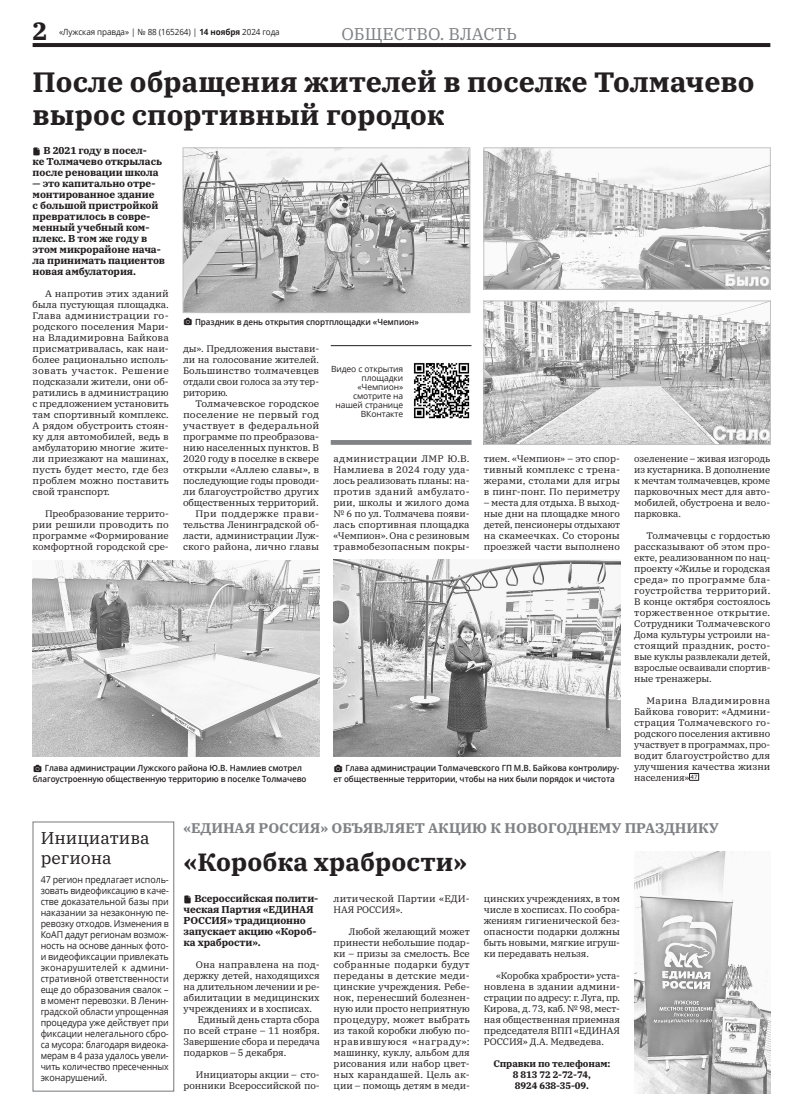
<style>
.page{position:relative;width:803px;height:1120px;background:#fff}
.page>*{position:absolute;margin:0;border:0;box-sizing:border-box;transform-origin:0 0}
.заголовок_40{font:700 28px/33.6px "IBM Plex Serif";color:#231f20}
.заголовок_40-2{font:700 25px "IBM Plex Serif";color:#231f20}
.заголовок_40-3{font:17px/20.4px "IBM Plex Serif";color:#231f20}
.колотитул{font:17px "IBM Plex Serif";color:#808285}
.колотитул-2{font:700 14px "IBM Plex Serif";color:#808285}
.t1{font:700 10px/11px "IBM Plex Serif";letter-spacing:-.01em;color:#231f20}
.текст_основной{font:9.5px/11px "IBM Plex Serif";letter-spacing:-.01em;color:#231f20;text-align:justify}
.текст_основной-2{font:9.5px/11px "IBM Plex Serif";letter-spacing:-.01em;color:#231f20;text-align:justify;scale:1.04 1}
.текст_колонка{font:9.5px/11px "Open Sans";letter-spacing:-.01em;color:#231f20;text-align:justify;scale:.94 1}
.текст_основной-3{font:700 9.5px/11px "IBM Plex Serif";letter-spacing:-.01em;color:#231f20}
.текст_основной-4{font:9.5px/11px "IBM Plex Serif";letter-spacing:.01em;color:#231f20}
.t2{font:600 8.5px/11px "Open Sans";letter-spacing:-.01em;color:#231f20;scale:.95 1}
.t3{font:8.5px/9px "Open Sans";letter-spacing:-.01em;color:#231f20;text-align:right}
.t4{font:8.5px "Open Sans";letter-spacing:-.01em;color:#231f20;scale:.95 1}
.Основной_тескт{font:6px "Pragmatica C";color:#231f20}
.s1{font-weight:700}
</style>
<div class="page">
<hr style="left:33px;top:43px;width:737px;height:4px;background:#231f20">
<img style="left:185px;top:150px;width:283px;height:161px">
<div style="left:183px;top:148px;width:287px;height:165px;border:1px solid #c1c2c4"></div>
<img style="left:333px;top:560px;width:287px;height:197px">
<img style="left:485px;top:150px;width:283px;height:137px">
<div style="left:483px;top:148px;width:287px;height:141px;border:1px solid #c1c2c4"></div>
<img style="left:33px;top:560px;width:286px;height:197px">
<svg style="left:689px;top:773px;width:10px;height:8px"></svg>
<img style="left:634px;top:852px;width:136px;height:241px">
<img style="left:413px;top:363px;width:57px;height:56px">
<div style="left:330px;top:440px;width:141px;height:5px;background:#808285"></div>
<hr style="left:330px;top:345px;width:141px;height:1px;background:#231f20">
<div style="left:33px;top:822px;width:141px;height:269px;border:1px solid #76787b"></div>
<img style="left:485px;top:303px;width:283px;height:140px">
<div style="left:483px;top:301px;width:287px;height:144px;border:1px solid #c1c2c4"></div>
<h2 class="заголовок_40-2" style="left:33px;top:11px;width:16px">2</h2>
<p class="t4" style="left:59px;top:26px;width:234px">«Лужская правда» | № 88 (165264) | <span class="s1">14 ноября</span> 2024 года</p>
<p class="колотитул" style="left:341px;top:21px;width:177px">ОБЩЕСТВО. ВЛАСТЬ</p>
<p class="заголовок_40" style="left:33px;top:63px;width:723px">После обращения жителей в поселке Толмачево вырос спортивный городок</p>
<p class="t1" style="left:33px;top:144px;width:131px;text-align:center">В 2021 году в посел-<br>ке Толмачево открылась после реновации школа</p>
<p class="t1" style="left:33px;top:177px;width:134px">— это капитально отре&shy;монтированное здание<br>с большой пристройкой превратилось в совре&shy;менный учебный ком&shy;плекс. В том же году в этом микрорайоне нача&shy;ла принимать пациентов новая амбулатория.</p>
<p class="текст_основной-2" style="left:33px;top:287px;width:132px;text-indent:12px">А напротив этих зданий была пустующая площадка.<br>Глава администрации го&shy;родского поселения Мари&shy;на Владимировна Байкова присматривалась, как наи&shy;более рационально исполь&shy;зовать участок. Решение подсказали жители, они об&shy;ратились в администрацию с предложением установить там спортивный комплекс.<br>А рядом обустроить стоян&shy;ку для автомобилей, ведь в амбулаторию многие жите&shy;ли приезжают на машинах, пусть будет место, где без проблем можно поставить свой транспорт.</p>
<p class="текст_основной" style="left:33px;top:507px;width:138px;text-indent:12px">Преобразование террито&shy;рии решили проводить по программе «Формирование комфортной городской сре-</p>
<p class="t2" style="left:195px;top:316px;width:237px">Праздник в день открытия спортплощадки «Чемпион»</p>
<p class="текст_основной" style="left:183px;top:342px;width:138px">ды». Предложения выстави&shy;ли на голосование жителей.<br>Большинство толмачевцев отдали свои голоса за эту тер&shy;риторию.</p>
<p class="текст_основной-2" style="left:183px;top:397px;width:132px;text-indent:12px">Толмачевское городское поселение не первый год участвует в федеральной программе по преобразова&shy;нию населенных пунктов. В 2020 году в поселке в сквере открыли «Аллею славы», в последующие годы проводи&shy;ли благоустройство других общественных территорий.</p>
<p class="текст_основной" style="left:183px;top:507px;width:138px;text-indent:12px">При поддержке прави&shy;тельства Ленинградской об&shy;ласти, администрации Луж&shy;ского района, лично главы</p>
<p class="t3" style="left:331px;top:364px;width:74px">Видео с открытия площадки «Чемпион» смотрите на нашей странице<br>ВКонтакте</p>
<p class="текст_основной" style="left:333px;top:452px;width:138px">администрации ЛМР Ю.В.<br>Намлиева в 2024 году уда&shy;лось реализовать планы: на&shy;против зданий амбулато&shy;рии, школы и жилого дома № 6 по ул. Толмачева появи&shy;лась спортивная площадка «Чемпион». Она с резиновым травмобезопасным покры-</p>
<p class="текст_основной" style="left:483px;top:452px;width:138px">тием. «Чемпион» – это спор&shy;тивный комплекс с трена&shy;жерами, столами для игры в пинг-понг. По периметру</p>
<p class="текст_основной" style="left:483px;top:496px;width:138px">– места для отдыха. В выход&shy;ные дни на площадке много детей, пенсионеры отдыхают на скамеечках. Со стороны проезжей части выполнено</p>
<p class="t2" style="left:33px;top:762px;width:289px;text-indent:12px">Глава администрации Лужского района Ю.В. Намлиев смотрел благоустроенную общественную территорию в поселке Толмачево</p>
<p class="t2" style="left:333px;top:762px;width:302px;text-indent:12px">Глава администрации Толмачевского ГП М.В. Байкова контролиру&shy;ет общественные территории, чтобы на них были порядок и чистота</p>
<p class="текст_основной" style="left:634px;top:452px;width:138px">озеленение – живая изгородь из кустарника. В дополнение к мечтам толмачевцев, кроме парковочных мест для авто&shy;мобилей, обустроена и вело&shy;парковка.</p>
<p class="текст_основной" style="left:634px;top:529px;width:138px;text-indent:12px">Толмачевцы с гордостью рассказывают об этом про&shy;екте, реализованном по нац&shy;проекту «Жилье и городская среда» по программе бла&shy;гоустройства территорий.<br>В конце октября состоялось торжественное открытие.<br>Сотрудники Толмачевского Дома культуры устроили на&shy;стоящий праздник, росто&shy;вые куклы развлекали детей, взрослые осваивали спортив&shy;ные тренажеры.</p>
<p class="текст_основной" style="left:634px;top:694px;width:138px;text-indent:12px">Марина Владимировна Байкова говорит: «Админи&shy;страция Толмачевского го&shy;родского поселения активно участвует в программах, про&shy;водит благоустройство для улучшения качества жизни населения»</p>
<p class="Основной_тескт" style="left:690px;top:774px;width:9px">47</p>
<p class="заголовок_40-3" style="left:41px;top:826px;width:110px">Инициатива региона</p>
<p class="текст_колонка" style="left:41px;top:874px;width:138px">47 регион предлагает исполь&shy;зовать видеофиксацию в каче&shy;стве доказательной базы при наказании за незаконную пе&shy;ревозку отходов. Изменения в КоАП дадут регионам возмож&shy;ность на основе данных фото&shy;и видеофиксации привлекать эконарушителей к админи&shy;стративной ответственности еще до образования свалок – в момент перевозки. В Ленин&shy;градской области упрощенная процедура уже действует при фиксации нелегального сбро&shy;са мусора: благодаря видеока&shy;мерам в 4 раза удалось увели&shy;чить количество пресеченных эконарушений.</p>
<p class="колотитул-2" style="left:183px;top:817px;width:536px">«ЕДИНАЯ РОССИЯ» ОБЪЯВЛЯЕТ АКЦИЮ К НОВОГОДНЕМУ ПРАЗДНИКУ</p>
<p class="заголовок_40-2" style="left:184px;top:842px;width:284px">«Коробка храбрости»</p>
<p class="текст_основной-4" style="left:333px;top:892px;width:138px">литической Партии «ЕДИ-<br>НАЯ РОССИЯ».</p>
<p class="текст_основной" style="left:333px;top:925px;width:138px;text-indent:15px">Любой желающий может принести небольшие подар&shy;ки – призы за смелость. Все собранные подарки будут переданы в детские меди&shy;цинские учреждения. Ребе&shy;нок, перенесший болезнен&shy;ную или просто неприятную процедуру, может выбрать из такой коробки любую по&shy;нравившуюся «награду»: машинку, куклу, альбом для рисования или набор цвет&shy;ных карандашей. Цель ак&shy;ции – помощь детям в меди-</p>
<p class="t1" style="left:183px;top:892px;width:136px;text-indent:11px">Всероссийская полити&shy;ческая Партия «ЕДИНАЯ<br>РОССИЯ» традиционно запускает акцию «Короб&shy;ка храбрости».</p>
<p class="текст_основной" style="left:183px;top:958px;width:138px;text-indent:12px">Она направлена на под&shy;держку детей, находящихся на длительном лечении и ре&shy;абилитации в медицинских учреждениях и в хосписах.</p>
<p class="текст_основной" style="left:183px;top:1013px;width:138px;text-indent:14px">Единый день старта сбора по всей стране – 11 ноября.<br>Завершение сбора и передача подарков – 5 декабря.</p>
<p class="текст_основной" style="left:183px;top:1068px;width:138px;text-align:right">Инициаторы акции – сто&shy;ронники Всероссийской по-</p>
<p class="текст_основной" style="left:483px;top:892px;width:138px">цинских учреждениях, в том числе в хосписах. По сообра&shy;жениям гигиенической без&shy;опасности подарки должны быть новыми, мягкие игруш&shy;ки передавать нельзя.</p>
<p class="текст_основной" style="left:483px;top:969px;width:138px;text-indent:12px">«Коробка храбрости» уста&shy;новлена в здании админи&shy;страции по адресу: г. Луга, пр.<br>Кирова, д. 73, каб. № 98, мест&shy;ная общественная приемная председателя ВПП «ЕДИНАЯ РОССИЯ» Д.А. Медведева.</p>
<p class="текст_основной-3" style="left:493px;top:1058px;width:119px">Справки по телефонам:</p>
<p class="текст_основной-3" style="left:512px;top:1069px;width:80px">8 813 72 2-72-74,<br>8924 638-35-09.</p>
</div>
